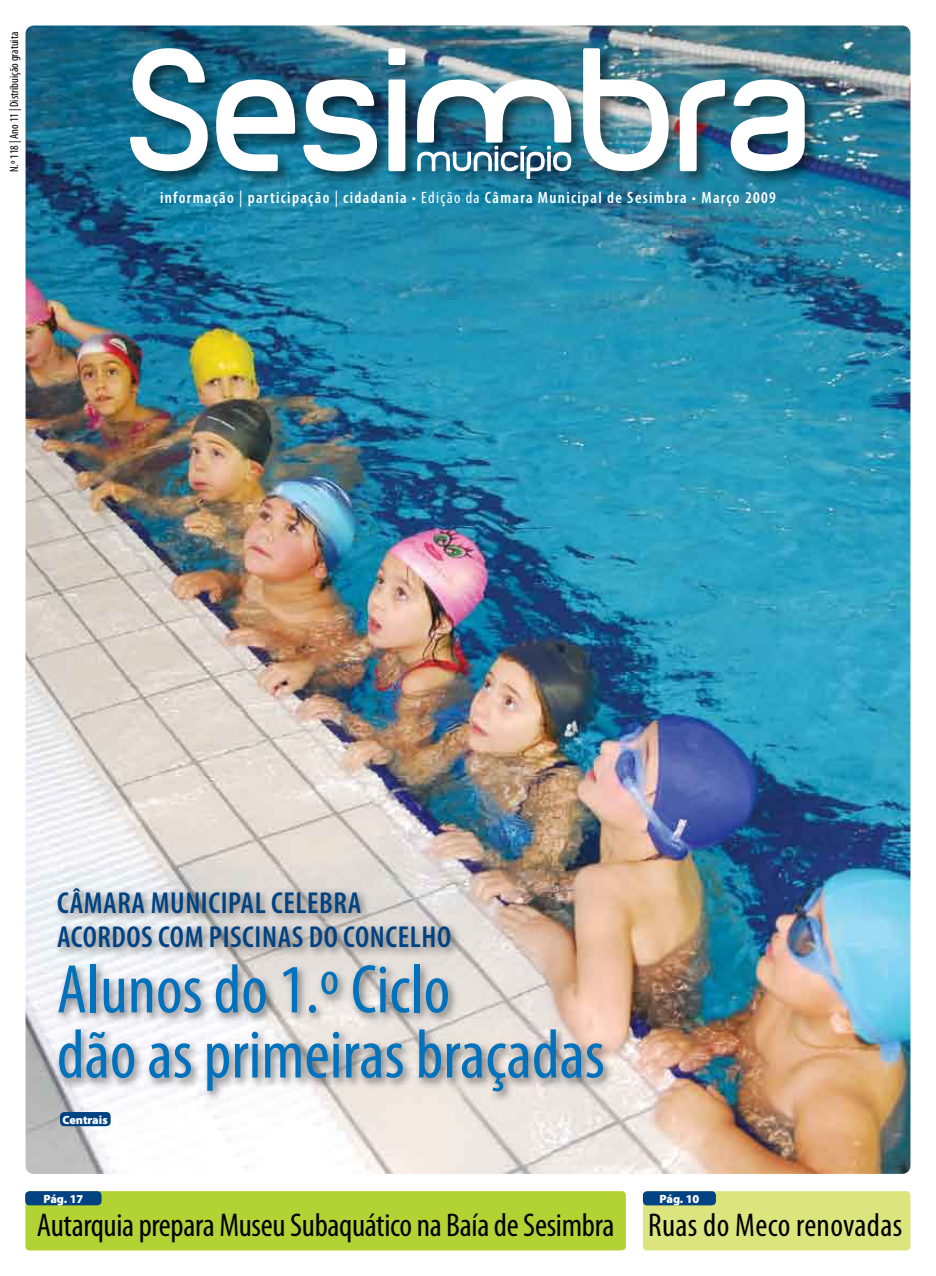
<style>
.page{position:relative;width:936px;height:1276px;background:#fff}
.page>*{position:absolute;margin:0;border:0;box-sizing:border-box;transform-origin:0 0}
.t1{font:condensed 69.45px/65.1px "Myriad Pro";color:#0071bc}
.t2{font:condensed 33px "Myriad Pro";letter-spacing:-.01em;color:#000}
.t3{font:condensed 33px "Myriad Pro";letter-spacing:.01em;color:#000}
.t4{font:600 condensed 30.45px/34.7px "Myriad Pro";letter-spacing:.02em;color:#004282}
.t5{font:600 condensed 16.5px "Myriad Pro";letter-spacing:.08em;color:#fff}
.t6{font:condensed 12px "Myriad Pro";color:#000}
.t7{font:900 12px "Myriad Pro";color:#fff}
.s1{font-weight:400}
</style>
<div class="page">
<img style="left:26px;top:26px;width:884px;height:1148px;border-radius:9px">
<div style="left:127px;top:45px;width:693px;height:151px;background:#000;opacity:.5"></div>
<img style="left:130px;top:48px;width:674px;height:131px">
<div style="left:25px;top:1191px;width:601px;height:59px;background:#b3d234;border-radius:4px"></div>
<div style="left:25px;top:1191px;width:77px;height:14px;background:#004282;border-radius:4px"></div>
<div style="left:643px;top:1191px;width:267px;height:59px;background:#dce57d;border-radius:4px"></div>
<div style="left:643px;top:1191px;width:73px;height:14px;background:#004282;border-radius:4px"></div>
<div style="left:53px;top:882px;width:562px;height:222px;background:#414142;opacity:.75"></div>
<div style="left:60px;top:1112px;width:51px;height:14px;background:#004282;border-radius:4px"></div>
<p class="t6" style="left:7px;top:172px;width:142px;rotate:-90deg">N.º 118 | Ano 11 | Distribuição gratuita</p>
<p class="t5" style="left:160px;top:187px;width:617px">informação <span class="s1">|</span> participação <span class="s1">|</span> cidadania <span class="s1">• Edição da</span> Câmara Municipal de Sesimbra <span class="s1">•</span> Março 2009</p>
<p class="t4" style="left:57px;top:884px;width:395px">CÂMARA Municipal CELEBRA<br>ACORDOS COM PISCINAS DO CONCELHO</p>
<p class="t1" style="left:57px;top:956px;width:549px">Alunos do 1.º Ciclo<br>dão as primeiras braçadas</p>
<p class="t7" style="left:62px;top:1111px;width:47px">Centrais</p>
<p class="t7" style="left:43px;top:1190px;width:42px">Pág. 17</p>
<p class="t2" style="left:37px;top:1205px;width:579px">Autarquia prepara Museu Subaquático na Baía de Sesimbra</p>
<p class="t7" style="left:659px;top:1190px;width:42px">Pág. 10</p>
<p class="t3" style="left:648px;top:1205px;width:255px">Ruas do Meco renovadas</p>
</div>
